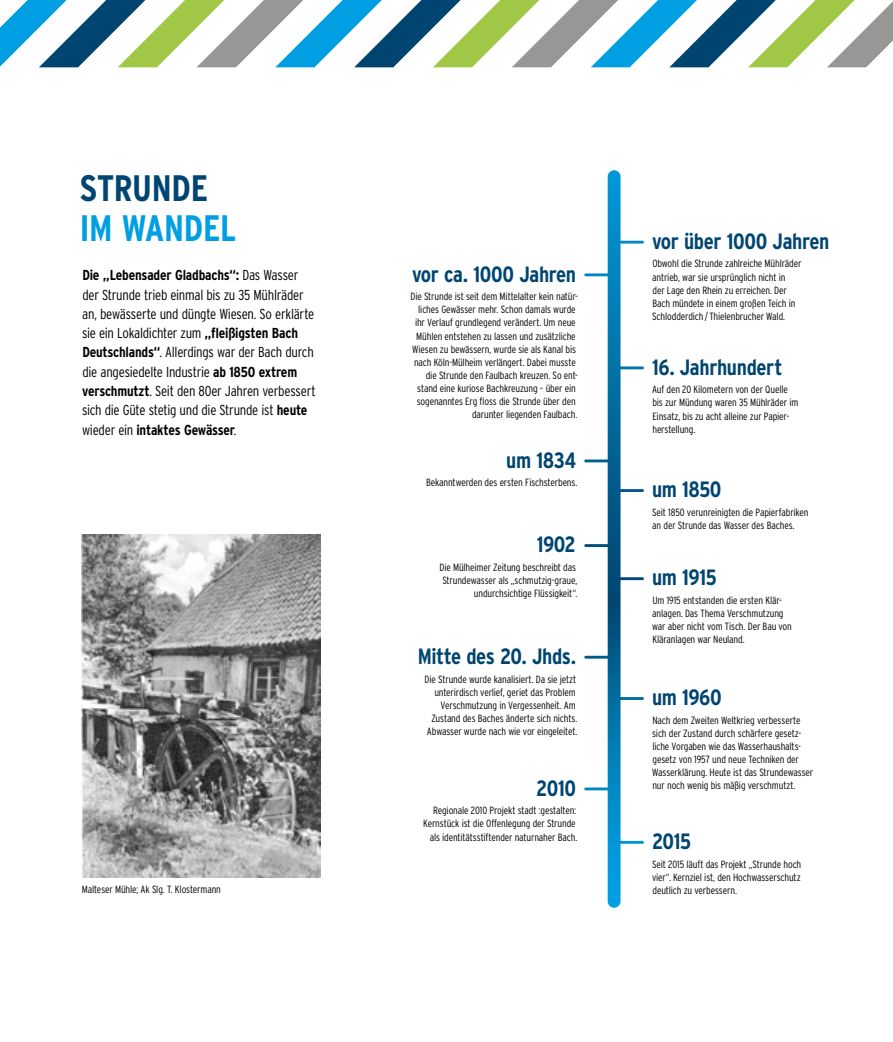
<style>
.page{position:relative;width:893px;height:1042px;background:#fff}
.page>*{position:absolute;margin:0;border:0;box-sizing:border-box;transform-origin:0 0}
.t1{font:700 condensed 36.75px "Interstate";letter-spacing:-.015em;color:#009ee3}
.t2{font:700 condensed 36.75px "Interstate";letter-spacing:-.01em;color:#004571}
.t3{font:700 condensed 22.2px "Interstate";letter-spacing:-.02em;color:#004571}
.t4{font:300 condensed 14.4px/19.4px "Interstate";letter-spacing:-.02em;color:#000}
.t5{font:300 condensed 10.5px/13.2px "Interstate";letter-spacing:-.015em;color:#000}
.s1{font-weight:700}
</style>
<div class="page">
<svg style="left:584px;top:170px;width:60px;height:738px"></svg>
<img style="left:82px;top:534px;width:239px;height:343px">
<svg style="left:0;top:0;width:893px;height:67px"></svg>
<h1 class="t2" style="left:80px;top:165px;width:130px">STRUNDE</h1>
<h1 class="t1" style="left:80px;top:206px;width:158px">IM WANDEL</h1>
<p class="t4" style="left:82px;top:265px;width:235px"><span class="s1">Die „Lebensader Gladbachs“:</span> Das Wasser der Strunde trieb einmal bis zu 35 Mühlräder an, bewässerte und düngte Wiesen. So erklärte sie ein Lokaldichter zum <span class="s1">„fleißigsten Bach Deutschlands“</span>. Allerdings war der Bach durch die angesiedelte Industrie <span class="s1">ab 1850 extrem verschmutzt</span>. Seit den 80er Jahren verbessert sich die Güte stetig und die Strunde ist <span class="s1">heute </span>wieder ein <span class="s1">intaktes Gewässer</span>.</p>
<p class="t5" style="left:82px;top:882px;width:141px">Malteser Mühle; Ak Slg. T. Klostermann</p>
<h2 class="t3" style="left:412px;top:260px;width:166px">vor ca. 1000 Jahren</h2>
<p class="t5" style="left:410px;top:290px;width:169px;text-align:right">Die Strunde ist seit dem Mittelalter kein natür&shy;liches Gewässer mehr. Schon damals wurde ihr Verlauf grundlegend verändert. Um neue Mühlen entstehen zu lassen und zusätzliche Wiesen zu bewässern, wurde sie als Kanal bis nach Köln-Mülheim verlängert. Dabei musste die Strunde den Faulbach kreuzen. So ent&shy;stand eine kuriose Bachkreuzung – über ein sogenanntes Erg floss die Strunde über den darunter liegenden Faulbach.</p>
<h2 class="t3" style="left:506px;top:446px;width:71px">um 1834</h2>
<p class="t5" style="left:426px;top:476px;width:153px">Bekanntwerden des ersten Fischsterbens.</p>
<h2 class="t3" style="left:537px;top:531px;width:41px">1902</h2>
<p class="t5" style="left:439px;top:560px;width:139px;text-align:right">Die Mülheimer Zeitung beschreibt das<br>Strundewasser als „schmutzig-graue, undurchsichtige Flüssigkeit“.</p>
<h2 class="t3" style="left:418px;top:642px;width:160px">Mitte des 20. Jhds.</h2>
<p class="t5" style="left:425px;top:672px;width:154px;text-align:right">Die Strunde wurde kanalisiert. Da sie jetzt unterirdisch verlief, geriet das Problem Verschmutzung in Vergessenheit. Am Zustand des Baches änderte sich nichts.<br>Abwasser wurde nach wie vor eingeleitet.</p>
<h2 class="t3" style="left:536px;top:774px;width:42px">2010</h2>
<p class="t5" style="left:423px;top:804px;width:156px;text-align:right">Regionale 2010 Projekt stadt :gestalten:<br>Kernstück ist die Offenlegung der Strunde als identitätsstiftender naturnaher Bach.</p>
<h2 class="t3" style="left:652px;top:228px;width:179px">vor über 1000 Jahren</h2>
<p class="t5" style="left:652px;top:257px;width:151px">Obwohl die Strunde zahlreiche Mühlräder antrieb, war sie ursprünglich nicht in<br>der Lage den Rhein zu erreichen. Der Bach mündete in einem großen Teich in Schlodderdich / Thielenbrucher Wald.</p>
<h2 class="t3" style="left:652px;top:353px;width:132px">16. Jahrhundert</h2>
<p class="t5" style="left:652px;top:383px;width:148px">Auf den 20 Kilometern von der Quelle bis zur Mündung waren 35 Mühlräder im<br>Einsatz, bis zu acht alleine zur Papier&shy;herstellung.</p>
<h2 class="t3" style="left:652px;top:476px;width:71px">um 1850</h2>
<p class="t5" style="left:652px;top:505px;width:158px">Seit 1850 verunreinigten die Papierfabriken an der Strunde das Wasser des Baches.</p>
<h2 class="t3" style="left:652px;top:564px;width:66px">um 1915</h2>
<p class="t5" style="left:652px;top:593px;width:141px">Um 1915 entstanden die ersten Klär&shy;anlagen. Das Thema Verschmutzung war aber nicht vom Tisch. Der Bau von<br>Kläranlagen war Neuland.</p>
<h2 class="t3" style="left:652px;top:684px;width:71px">um 1960</h2>
<p class="t5" style="left:652px;top:713px;width:162px">Nach dem Zweiten Weltkrieg verbesserte sich der Zustand durch schärfere gesetz&shy;liche Vorgaben wie das Wasserhaushalts&shy;gesetz von 1957 und neue Techniken der Wasserklärung. Heute ist das Strundewasser nur noch wenig bis mäßig verschmutzt.</p>
<h2 class="t3" style="left:652px;top:828px;width:41px">2015</h2>
<p class="t5" style="left:652px;top:857px;width:151px;text-align:justify">Seit 2015 läuft das Projekt „Strunde hoch vier“. Kernziel ist, den Hochwasserschutz deutlich zu verbessern.</p>
</div>
